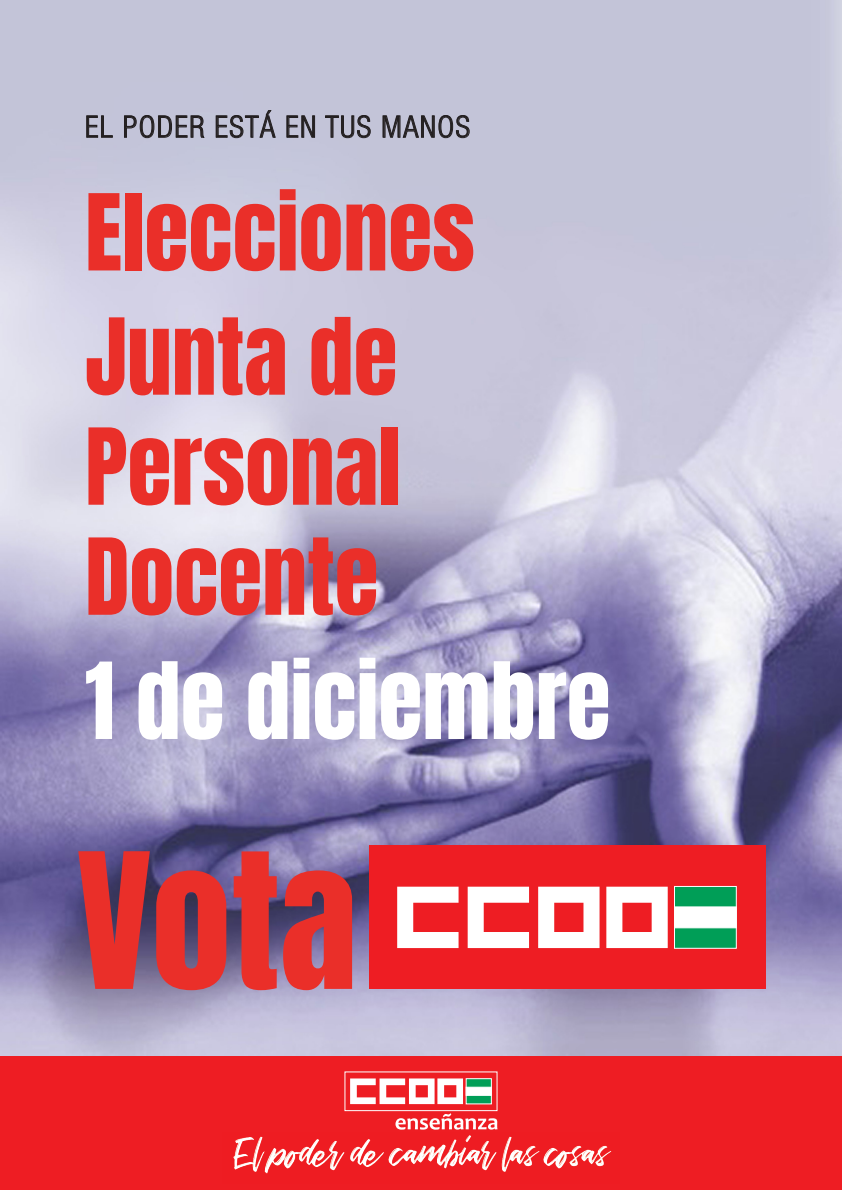
<style>
.page{position:relative;width:842px;height:1191px;background:#fff}
.page>*{position:absolute;margin:0;border:0;box-sizing:border-box;transform-origin:0 0}
.Titulo_2{font:160px "Anton";color:#ea2f29}
.Titulo_2-2{font:90px/110px "Anton";color:#ea2f29;text-align:justify}
.Titulo_2-3{font:90px "Anton";color:#fff}
.Titulo_2-4{font:300 condensed 30px "Helvetica Neue";letter-spacing:.05em;color:#231f20}
</style>
<div class="page">
<img style="left:0;top:0;width:842px;height:1056px">
<svg style="left:86px;top:115px;width:27px;height:23px"></svg>
<svg style="left:124px;top:115px;width:81px;height:23px;background:#9595a4"></svg>
<svg style="left:216px;top:110px;width:60px;height:28px;background:#9d9eae"></svg>
<svg style="left:286px;top:115px;width:29px;height:23px"></svg>
<svg style="left:325px;top:115px;width:46px;height:23px"></svg>
<svg style="left:383px;top:115px;width:87px;height:23px;background:#91919f"></svg>
<div style="left:0;top:1056px;width:842px;height:134px;background:#ee1d23"></div>
<img style="left:233px;top:1135px;width:379px;height:39px">
<div style="left:344px;top:1071px;width:153px;height:40px;border:1px solid #fff"></div>
<svg style="left:350px;top:1078px;width:113px;height:26px"></svg>
<div style="left:466px;top:1078px;width:26px;height:26px;background:#009e57;border:1px solid #fff"></div>
<div style="left:466px;top:1086px;width:26px;height:9px;background:#fff;border:1px solid #fff"></div>
<svg style="left:395px;top:1113px;width:102px;height:16px"></svg>
<div style="left:369px;top:846px;width:396px;height:143px;background:#ee1d23"></div>
<svg style="left:397px;top:886px;width:271px;height:62px"></svg>
<div style="left:674px;top:886px;width:63px;height:62px;background:#009e57;border:1px solid #fff"></div>
<div style="left:674px;top:906px;width:63px;height:22px;background:#fff;border:1px solid #fff"></div>
<p class="Titulo_2-4" style="left:85px;top:109px;width:386px">EL PODER ESTÁ EN TUS MANOS</p>
<p class="Titulo_2-2" style="left:85px;top:184px;width:391px">Elecciones</p>
<p class="Titulo_2-2" style="left:85px;top:308px;width:317px">Junta de Personal Docente</p>
<p class="Titulo_2-3" style="left:85px;top:655px;width:527px">1 de diciembre</p>
<p class="Titulo_2" style="left:77px;top:840px;width:282px">Vota</p>
</div>
